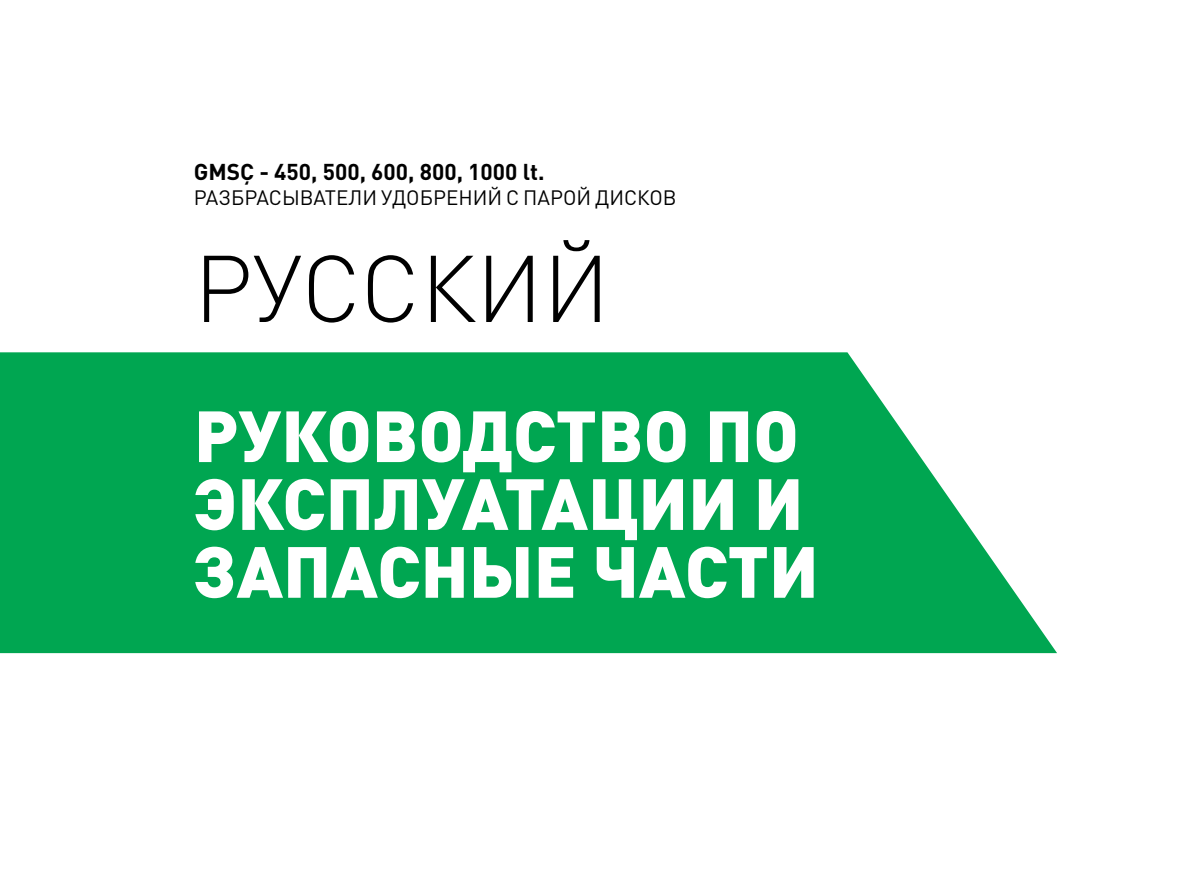
<style>
.page{position:relative;width:1191px;height:869px;background:#fff}
.page>*{position:absolute;margin:0;border:0;box-sizing:border-box;transform-origin:0 0}
.t1{font:300 92.92px "DIN Pro";color:#000}
.t2{font:900 71.05px/67.7px "DIN Pro";color:#fff}
.t3{font:700 22.57px "DIN Pro";color:#000}
.t4{font:20.65px "DIN Pro";color:#000}
</style>
<div class="page">
<svg style="left:0;top:352px;width:1057px;height:300px;background:#19ae62"></svg>
<p class="t3" style="left:194px;top:157px;width:352px">GMSÇ - 450, 500, 600, 800, 1000 lt.</p>
<p class="t4" style="left:194px;top:185px;width:484px">РАЗБРАСЫВАТЕЛИ УДОБРЕНИЙ С ПАРОЙ ДИСКОВ</p>
<h1 class="t1" style="left:194px;top:225px;width:417px">РУССКИЙ</h1>
<p class="t2" style="left:194px;top:399px;width:626px">РУКОВОДСТВО ПО<br>ЭКСПЛУАТАЦИИ И<br>ЗАПАСНЫЕ ЧАСТИ</p>
</div>
